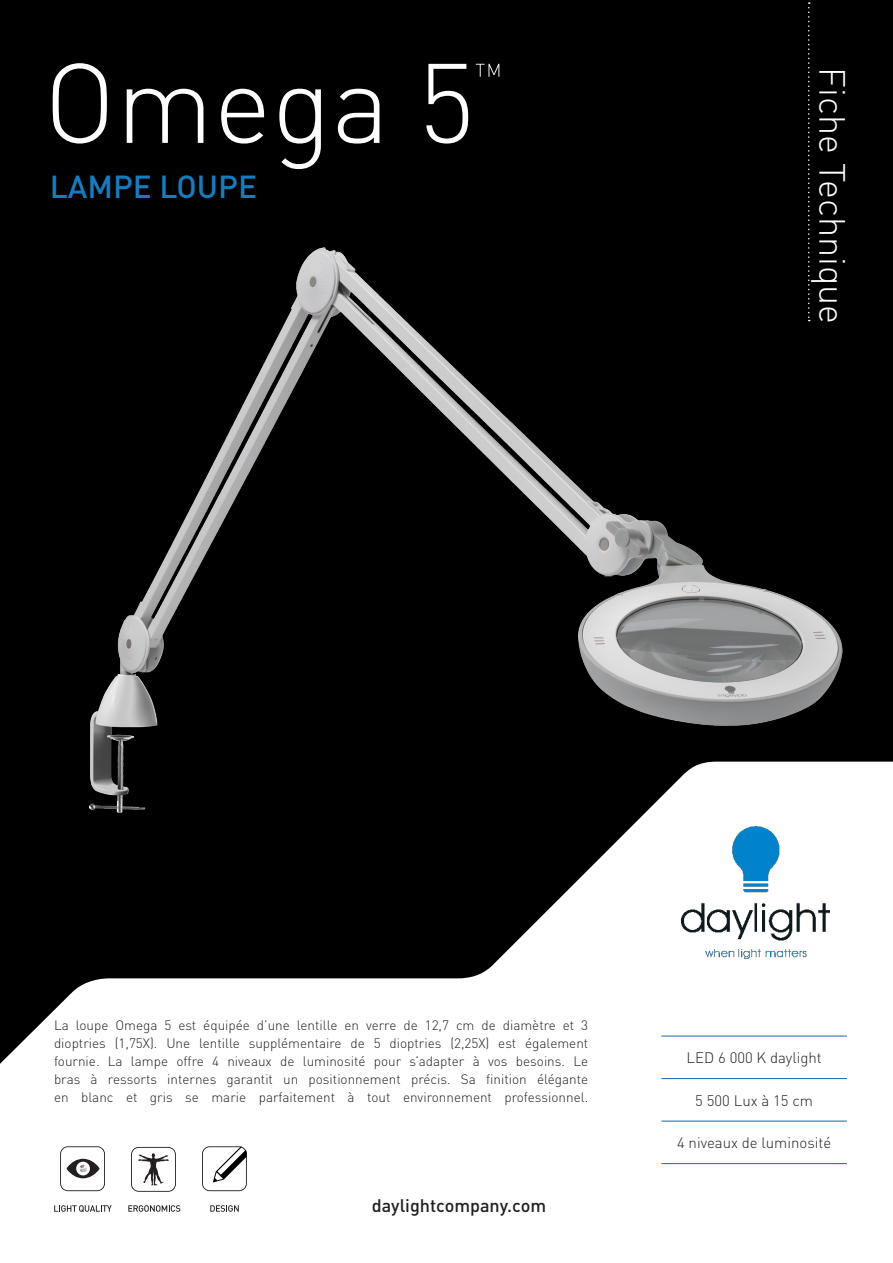
<style>
.page{position:relative;width:893px;height:1263px;background:#fff}
.page>*{position:absolute;margin:0;border:0;box-sizing:border-box;transform-origin:0 0}
.t1{font:300 111px "DIN Pro";color:#fff}
.t2{font:300 36px "DIN Pro";color:#fff}
.t3{font:500 31.5px "DIN Pro";color:#127ec2}
.t4{font:500 18px "DIN Pro";color:#231f20}
.t5{font:300 15px "DIN Pro";color:#231f20}
.t6{font:300 13.5px/18px "DIN Pro";color:#231f20;text-align:justify}
</style>
<div class="page">
<div style="left:0;top:0;width:893px;height:742px;background:#000"></div>
<svg style="left:0;top:762px;width:847px;height:302px;fill:#000"></svg>
<hr style="left:661px;top:1036px;width:186px;height:1px;background:#1664ae">
<hr style="left:661px;top:1078px;width:186px;height:1px;background:#1664ae">
<hr style="left:661px;top:1121px;width:186px;height:1px;background:#1664ae">
<hr style="left:661px;top:1163px;width:186px;height:1px;background:#1664ae">
<svg style="left:60px;top:1146px;width:45px;height:45px"></svg>
<svg style="left:131px;top:1147px;width:45px;height:45px"></svg>
<svg style="left:128px;top:1205px;width:52px;height:7px"></svg>
<svg style="left:54px;top:1205px;width:58px;height:7px"></svg>
<svg style="left:210px;top:1205px;width:29px;height:7px"></svg>
<svg style="left:202px;top:1146px;width:45px;height:45px"></svg>
<img style="left:681px;top:827px;width:148px;height:132px">
<img style="left:90px;top:248px;width:752px;height:564px">
<svg style="left:476px;top:64px;width:23px;height:13px"></svg>
<svg style="left:808px;top:2px;width:2px;height:319px"></svg>
<h1 class="t1" style="left:44px;top:19px;width:433px">Omega 5</h1>
<h2 class="t2" style="left:859px;top:67px;width:258px;rotate:90deg">Fiche Technique</h2>
<h3 class="t3" style="left:50px;top:162px;width:209px">LAMPE LOUPE</h3>
<p class="t6" style="left:54px;top:1015px;width:536px">La loupe Omega 5 est équipée d’une lentille en verre de 12,7 cm de diamètre et 3 dioptries (1,75X). Une lentille supplémentaire de 5 dioptries (2,25X) est également fournie. La lampe offre 4 niveaux de luminosité pour s’adapter à vos besoins. Le bras à ressorts internes garantit un positionnement précis. Sa finition élégante en blanc et gris se marie parfaitement à tout environnement professionnel.</p>
<h3 class="t4" style="left:372px;top:1191px;width:176px">daylightcompany.com</h3>
<p class="t5" style="left:687px;top:1046px;width:137px">LED 6 000 K daylight</p>
<p class="t5" style="left:695px;top:1089px;width:119px">5 500 Lux à 15 cm</p>
<p class="t5" style="left:677px;top:1131px;width:156px">4 niveaux de luminosité</p>
</div>
